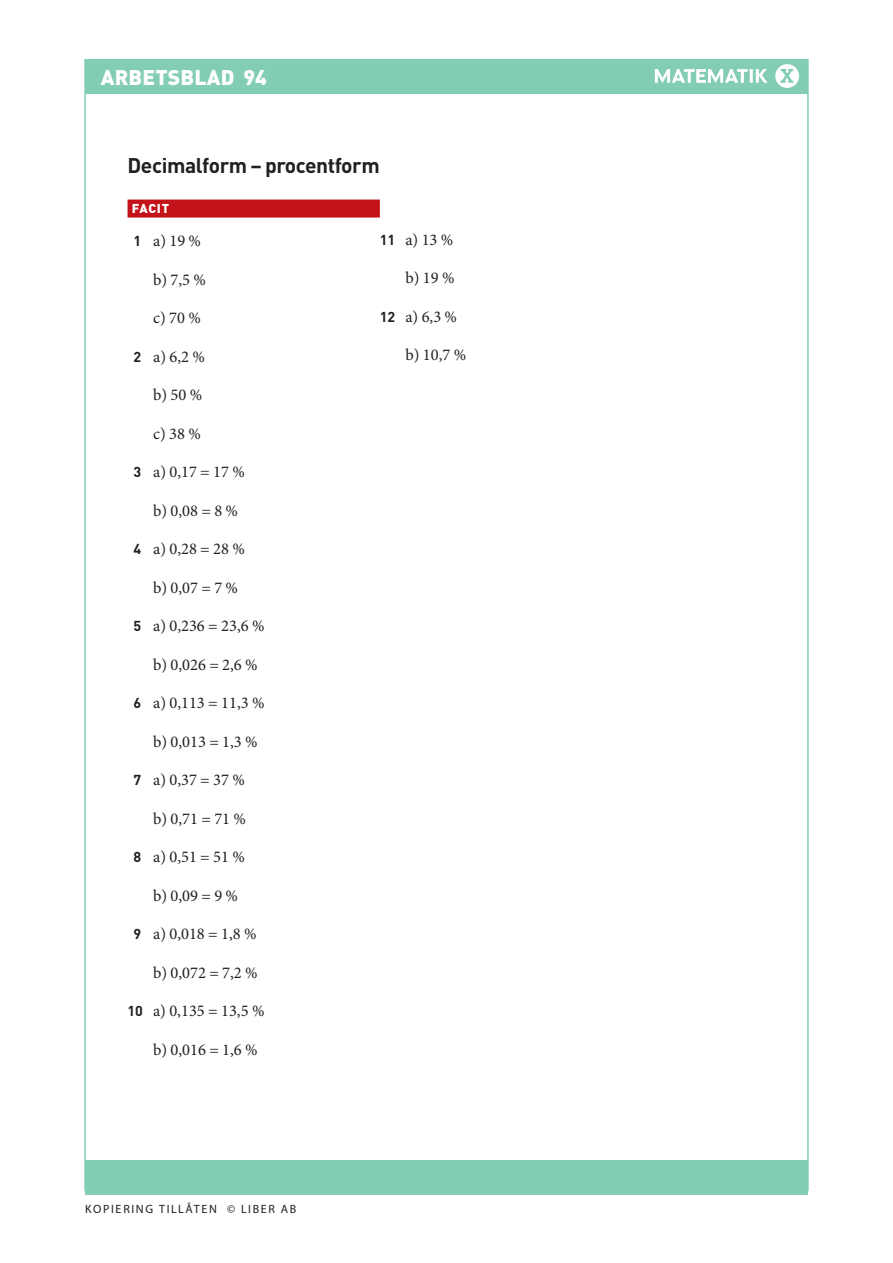
<style>
.page{position:relative;width:893px;height:1263px;background:#fff}
.page>*{position:absolute;margin:0;border:0;box-sizing:border-box;transform-origin:0 0}
.R_OH{font:700 21px "DIN Pro";letter-spacing:-.02em;color:#231f20}
.Antal_ratt{font:900 21px "DIN Pro";letter-spacing:.01em;color:#fff}
.Uppgift_luft_över_li{font:16.5px "Minion Pro";color:#231f20}
.R_Facit_2{font:900 12.75px "DIN Pro";letter-spacing:.055em;color:#fff}
.t1{font:500 12px "Orgon Slab";letter-spacing:.14em;color:#231f20}
.s1{font-family:"DIN Pro";font-weight:700;font-size:14.25px}
</style>
<div class="page">
<div style="left:85px;top:59px;width:723px;height:34px;background:#83cdb5"></div>
<div style="left:85px;top:1160px;width:723px;height:34px;background:#83cdb5"></div>
<div style="left:775px;top:64px;width:24px;height:24px;background:#fff;border-radius:50%"></div>
<svg style="left:780px;top:69px;width:13px;height:14px"></svg>
<svg style="left:655px;top:69px;width:113px;height:14px"></svg>
<div style="left:128px;top:200px;width:252px;height:18px;background:#c4121a"></div>
<p class="Antal_ratt" style="left:101px;top:63px;width:168px">ARBETSBLAD 94</p>
<p class="R_OH" style="left:128px;top:152px;width:254px">Decimalform – procentform</p>
<p class="R_Facit_2" style="left:132px;top:200px;width:39px">FACIT</p>
<p class="Uppgift_luft_över_li" style="left:134px;top:230px;width:69px"><span class="s1">1</span> a) 19 %</p>
<p class="Uppgift_luft_över_li" style="left:153px;top:268px;width:54px">b) 7,5 %</p>
<p class="Uppgift_luft_över_li" style="left:153px;top:307px;width:49px">c) 70 %</p>
<p class="Uppgift_luft_över_li" style="left:134px;top:345px;width:73px"><span class="s1">2</span> a) 6,2 %</p>
<p class="Uppgift_luft_över_li" style="left:153px;top:384px;width:51px">b) 50 %</p>
<p class="Uppgift_luft_över_li" style="left:153px;top:422px;width:49px">c) 38 %</p>
<p class="Uppgift_luft_över_li" style="left:134px;top:461px;width:113px"><span class="s1">3</span> a) 0,17 = 17 %</p>
<p class="Uppgift_luft_över_li" style="left:153px;top:499px;width:87px">b) 0,08 = 8 %</p>
<p class="Uppgift_luft_över_li" style="left:134px;top:538px;width:113px"><span class="s1">4</span> a) 0,28 = 28 %</p>
<p class="Uppgift_luft_över_li" style="left:153px;top:576px;width:87px">b) 0,07 = 7 %</p>
<p class="Uppgift_luft_över_li" style="left:134px;top:615px;width:132px"><span class="s1">5</span> a) 0,236 = 23,6 %</p>
<p class="Uppgift_luft_över_li" style="left:153px;top:653px;width:106px">b) 0,026 = 2,6 %</p>
<p class="Uppgift_luft_över_li" style="left:134px;top:692px;width:132px"><span class="s1">6</span> a) 0,113 = 11,3 %</p>
<p class="Uppgift_luft_över_li" style="left:153px;top:730px;width:106px">b) 0,013 = 1,3 %</p>
<p class="Uppgift_luft_över_li" style="left:134px;top:769px;width:113px"><span class="s1">7</span> a) 0,37 = 37 %</p>
<p class="Uppgift_luft_över_li" style="left:153px;top:807px;width:94px">b) 0,71 = 71 %</p>
<p class="Uppgift_luft_över_li" style="left:134px;top:846px;width:113px"><span class="s1">8</span> a) 0,51 = 51 %</p>
<p class="Uppgift_luft_över_li" style="left:153px;top:884px;width:87px">b) 0,09 = 9 %</p>
<p class="Uppgift_luft_över_li" style="left:134px;top:923px;width:125px"><span class="s1">9</span> a) 0,018 = 1,8 %</p>
<p class="Uppgift_luft_över_li" style="left:153px;top:961px;width:106px">b) 0,072 = 7,2 %</p>
<p class="Uppgift_luft_över_li" style="left:128px;top:1000px;width:138px"><span class="s1">10</span> a) 0,135 = 13,5 %</p>
<p class="Uppgift_luft_över_li" style="left:153px;top:1038px;width:106px">b) 0,016 = 1,6 %</p>
<p class="Uppgift_luft_över_li" style="left:380px;top:228px;width:75px"><span class="s1">11</span> a) 13 %</p>
<p class="Uppgift_luft_över_li" style="left:405px;top:267px;width:51px">b) 19 %</p>
<p class="Uppgift_luft_över_li" style="left:380px;top:305px;width:79px"><span class="s1">12</span> a) 6,3 %</p>
<p class="Uppgift_luft_över_li" style="left:405px;top:344px;width:62px">b) 10,7 %</p>
<p class="t1" style="left:85px;top:1201px;width:213px">KOPIERING TILLÅTEN © LIBER AB</p>
</div>
